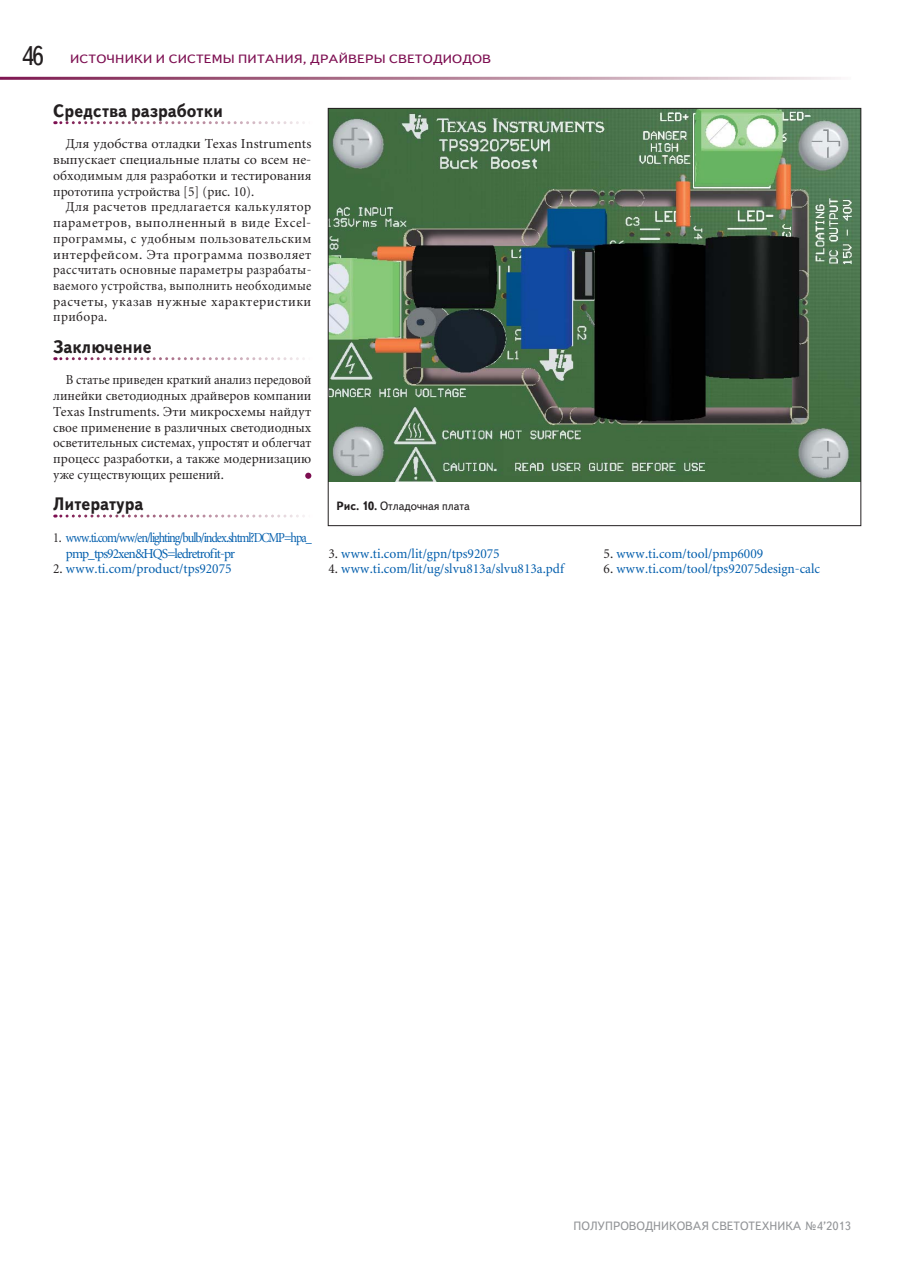
<style>
.page{position:relative;width:915px;height:1263px;background:#fff}
.page>*{position:absolute;margin:0;border:0;box-sizing:border-box;transform-origin:0 0}
.t1{font:27px "Text Book C";color:#231f20;scale:.9 1}
.t2{font:700 18px "Text Book C";color:#231f20;scale:.94 1}
.t3{font:13.5px/15.8px "Miniature";letter-spacing:.005em;color:#231f20;text-align:justify}
.t4{font:13.5px/15.8px "Miniature";letter-spacing:.005em;color:#231f20;text-align:justify;scale:.93 1}
.t5{font:13.5px "Miniature";color:#005dac}
.t6{font:13.5px/15.8px "Miniature";letter-spacing:-.08em;color:#005dac;scale:.88 1}
.t7{font:12px "Text Book C";letter-spacing:.01em;color:#7d0e51;scale:1.17 1}
.t8{font:12px "Text Book C";color:#939598}
.t9{font:12px "Text Book C";color:#231f20;scale:.95 1}
.s1{color:#231f20}
.s2{font-weight:700}
</style>
<div class="page">
<svg style="left:55px;top:121px;width:250px;height:3px"></svg>
<svg style="left:55px;top:357px;width:250px;height:3px"></svg>
<svg style="left:55px;top:514px;width:250px;height:3px"></svg>
<svg style="left:305px;top:473px;width:6px;height:6px"></svg>
<img style="left:330px;top:110px;width:528px;height:371px">
<h1 class="t1" style="left:21px;top:40px;width:27px">46</h1>
<p class="t7" style="left:70px;top:52px;width:361px">ИСТОЧНИКИ И СИСТЕМЫ ПИТАНИЯ, ДРАЙВЕРЫ СВЕТОДИОДОВ</p>
<h2 class="t2" style="left:53px;top:100px;width:182px">Средства разработки</h2>
<p class="t3" style="left:53px;top:137px;width:259px;text-indent:13px">Для удобства отладки Texas Instruments выпускает специальные платы со всем не&shy;обходимым для разработки и тестирования прототипа устройства [5] (рис. 10).</p>
<p class="t3" style="left:53px;top:200px;width:259px;text-indent:13px">Для расчетов предлагается калькулятор параметров, выполненный в виде Exсel&shy;программы, с удобным пользовательским интерфейсом. Эта программа позволяет рассчитать основные параметры разрабаты&shy;ваемого устройства, выполнить необходимые расчеты, указав нужные характеристики прибора.</p>
<h2 class="t2" style="left:53px;top:336px;width:106px">Заключение</h2>
<p class="t4" style="left:53px;top:373px;width:279px;text-indent:13px">В статье приведен краткий анализ передовой линейки светодиодных драйверов компании Texas Instruments. Эти микросхемы найдут свое применение в различных светодиодных осветительных системах, упростят и облегчат процесс разработки, а также модернизацию уже существующих решений.</p>
<h2 class="t2" style="left:53px;top:494px;width:97px">Литература</h2>
<p class="t6" style="left:66px;top:531px;width:281px;text-indent:-13px"><span class="s1">1.</span> www.ti.com/ww/en/lighting/bulb/index.shtml?DCMP=hpa_ pmp_tps92xen&amp;HQS=ledretrofit-pr</p>
<p class="t5" style="left:53px;top:564px;width:180px"><span class="s1">2.</span> www.ti.com/product/tps92075</p>
<p class="t9" style="left:336px;top:499px;width:142px"><span class="s2">Рис. 10.</span> Отладочная плата</p>
<p class="t5" style="left:328px;top:548px;width:173px"><span class="s1">3.</span> www.ti.com/lit/gpn/tps92075</p>
<p class="t5" style="left:328px;top:564px;width:238px"><span class="s1">4.</span> www.ti.com/lit/ug/slvu813a/slvu813a.pdf</p>
<p class="t5" style="left:603px;top:548px;width:161px"><span class="s1">5.</span> www.ti.com/tool/pmp6009</p>
<p class="t5" style="left:603px;top:564px;width:218px"><span class="s1">6.</span> www.ti.com/tool/tps92075design-calc</p>
<p class="t8" style="left:573px;top:1219px;width:279px">ПОЛУПРОВОДНИКОВАЯ СВЕТОТЕХНИКА №4’2013</p>
</div>
